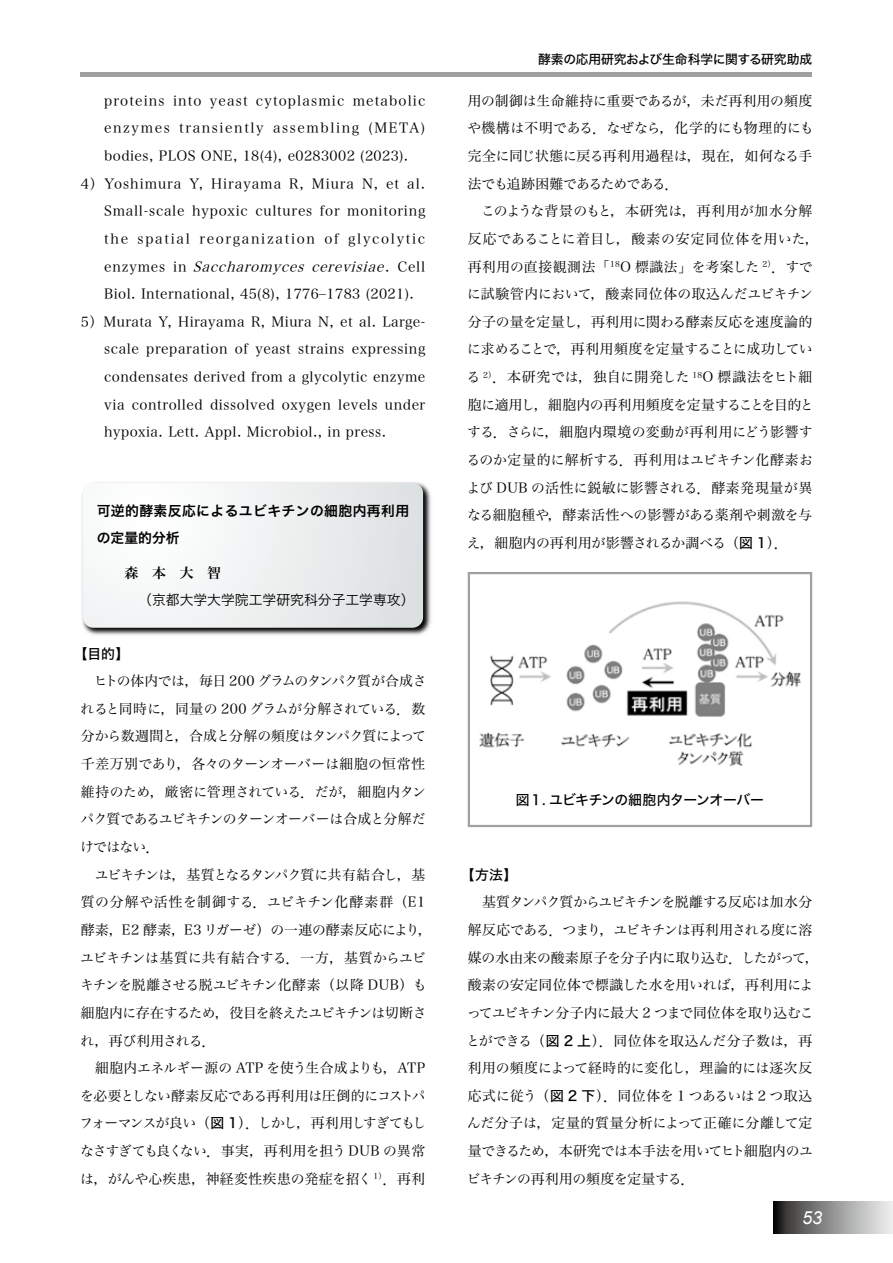
<style>
.page{position:relative;width:893px;height:1263px;background:#fff}
.page>*{position:absolute;margin:0;border:0;box-sizing:border-box;transform-origin:0 0}
.t1{font:italic 18px "Arial";color:#fff}
.t2{font:13.8px/27.6px "Hira Min Pro N W3";letter-spacing:.025em;color:#000}
.t3{font:13.8px/27.6px "Hira Min Pro N W3";letter-spacing:-.03em;color:#000}
.t4{font:13.8px/27.6px "Hira Min Pro N W3";letter-spacing:-.01em;color:#000}
.t5{font:13.8px "Hira Min Pro N W3";letter-spacing:.055em;color:#000}
.t6{font:13.8px "Hira Min Pro N W3";letter-spacing:.08em;color:#000}
.t7{font:italic 13.8px "Hira Min Pro N W3";color:#000}
.t8{font:13.8px "Hira Min Pro N W3";letter-spacing:.12em;color:#000}
.t9{font:13.8px "Hira Min Pro N W3";letter-spacing:.07em;color:#000}
.t10{font:13.8px "Hira Min Pro N W3";letter-spacing:.115em;color:#000}
.t11{font:13.8px/27.6px "Hira Kaku Pro N W6";letter-spacing:.03em;color:#000}
.t12{font:13.8px "Hira Kaku Pro N W5";letter-spacing:-.025em;color:#000}
.t13{font:13.8px "Hira Kaku Pro N W3";color:#000}
.t14{font:13.8px "Hira Min Pro N W6";color:#000}
.t15{font:12.75px "Hira Kaku Pro N W5";letter-spacing:-.015em;color:#000}
.s1{font-style:normal}
.s2{font-family:"Hira Kaku Pro N W5"}
</style>
<div class="page">
<svg style="left:774px;top:1201px;width:119px;height:32px;background:#8f8e8e"></svg>
<div style="left:81px;top:72px;width:731px;height:5px;background:#9fa0a0"></div>
<img style="left:82px;top:482px;width:349px;height:153px">
<svg style="left:83px;top:483px;width:340px;height:145px"></svg>
<img style="left:479px;top:601px;width:322px;height:164px">
<div style="left:468px;top:572px;width:344px;height:255px;border:2px solid #9fa0a0"></div>
<p class="t6" style="left:104px;top:89px;width:323px">proteins into yeast cytoplasmic metabolic</p>
<p class="t10" style="left:104px;top:116px;width:323px">enzymes transiently assembling (META)</p>
<p class="t2" style="left:104px;top:141px;width:306px">bodies, PLOS ONE, 18(4), e0283002 (2023).</p>
<p class="t9" style="left:81px;top:172px;width:346px">4）Yoshimura Y, Hirayama R, Miura N, et al.</p>
<p class="t5" style="left:104px;top:199px;width:323px">Small-scale hypoxic cultures for monitoring</p>
<p class="t8" style="left:104px;top:227px;width:323px">the spatial reorganization of glycolytic</p>
<p class="t7" style="left:104px;top:255px;width:323px"><span class="s1">e n z y m e s i n</span> Saccharomyces cerevisiae<span class="s1">. C e l l</span></p>
<p class="t2" style="left:104px;top:279px;width:311px">Biol. International, 45(8), 1776–1783 (2021).</p>
<p class="t2" style="left:81px;top:307px;width:346px">5）Murata Y, Hirayama R, Miura N, et al. Large-</p>
<p class="t2" style="left:104px;top:334px;width:323px">scale preparation of yeast strains expressing</p>
<p class="t2" style="left:104px;top:362px;width:323px">condensates derived from a glycolytic enzyme</p>
<p class="t2" style="left:104px;top:389px;width:323px">via controlled dissolved oxygen levels under</p>
<p class="t2" style="left:104px;top:417px;width:283px">hypoxia. Lett. Appl. Microbiol., in press.</p>
<p class="t11" style="left:97px;top:496px;width:314px">可逆的酵素反応によるユビキチンの細胞内再利用の定量的分析</p>
<p class="t14" style="left:124px;top:560px;width:98px">森　本　大　智</p>
<p class="t13" style="left:138px;top:588px;width:278px">（京都大学大学院工学研究科分子工学専攻）</p>
<p class="t12" style="left:74px;top:641px;width:57px">【目的】</p>
<p class="t3" style="left:80px;top:666px;width:354px">　ヒトの体内では，毎日 200 グラムのタンパク質が合成されると同時に，同量の 200 グラムが分解されている．数分から数週間と，合成と分解の頻度はタンパク質によって千差万別であり，各々のターンオーバーは細胞の恒常性維持のため，厳密に管理されている．だが，細胞内タンパク質であるユビキチンのターンオーバーは合成と分解だけではない．<br>　ユビキチンは，基質となるタンパク質に共有結合し，基質の分解や活性を制御する．ユビキチン化酵素群（E1酵素，E2 酵素，E3 リガーゼ）の一連の酵素反応により，ユビキチンは基質に共有結合する．一方，基質からユビキチンを脱離させる脱ユビキチン化酵素（以降 DUB）も細胞内に存在するため，役目を終えたユビキチンは切断され，再び利用される．<br>　細胞内エネルギー源の ATP を使う生合成よりも，ATPを必要としない酵素反応である再利用は圧倒的にコストパフォーマンスが良い（<span class="s2">図 1</span>）．しかし，再利用しすぎてもしなさすぎても良くない．事実，再利用を担う DUB の異常は，がんや心疾患，神経変性疾患の発症を招く<sup>1）</sup>．再利</p>
<p class="t15" style="left:538px;top:48px;width:276px">酵素の応用研究および生命科学に関する研究助成</p>
<p class="t2" style="left:466px;top:85px;width:354px">用の制御は生命維持に重要であるが，未だ再利用の頻度や機構は不明である．なぜなら，化学的にも物理的にも完全に同じ状態に戻る再利用過程は，現在，如何なる手法でも追跡困難であるためである．<br>　このような背景のもと，本研究は，再利用が加水分解反応であることに着目し，酸素の安定同位体を用いた，再利用の直接観測法「<sup>18</sup>O 標識法」を考案した <sup>2）</sup>．すでに試験管内において，酸素同位体の取込んだユビキチン分子の量を定量し，再利用に関わる酵素反応を速度論的に求めることで，再利用頻度を定量することに成功している <sup>2）</sup>．本研究では，独自に開発した <sup>18</sup>O 標識法をヒト細胞に適用し，細胞内の再利用頻度を定量することを目的とする．さらに，細胞内環境の変動が再利用にどう影響するのか定量的に解析する．再利用はユビキチン化酵素および DUB の活性に鋭敏に影響される．酵素発現量が異なる細胞種や，酵素活性への影響がある薬剤や刺激を与え，細胞内の再利用が影響されるか調べる（<span class="s2">図 1</span>）．</p>
<p class="t12" style="left:516px;top:788px;width:249px">図１. ユビキチンの細胞内ターンオーバー</p>
<p class="t12" style="left:461px;top:862px;width:58px">【方法】</p>
<p class="t4" style="left:466px;top:887px;width:355px">　基質タンパク質からユビキチンを脱離する反応は加水分解反応である．つまり，ユビキチンは再利用される度に溶媒の水由来の酸素原子を分子内に取り込む．したがって，酸素の安定同位体で標識した水を用いれば，再利用によってユビキチン分子内に最大 2 つまで同位体を取り込むことができる（<span class="s2">図 2 上</span>）．同位体を取込んだ分子数は，再利用の頻度によって経時的に変化し，理論的には逐次反応式に従う（<span class="s2">図 2 下</span>）．同位体を 1 つあるいは 2 つ取込んだ分子は，定量的質量分析によって正確に分離して定量できるため，本研究では本手法を用いてヒト細胞内のユビキチンの再利用の頻度を定量する．</p>
<h1 class="t1" style="left:802px;top:1206px;width:22px">53</h1>
</div>
